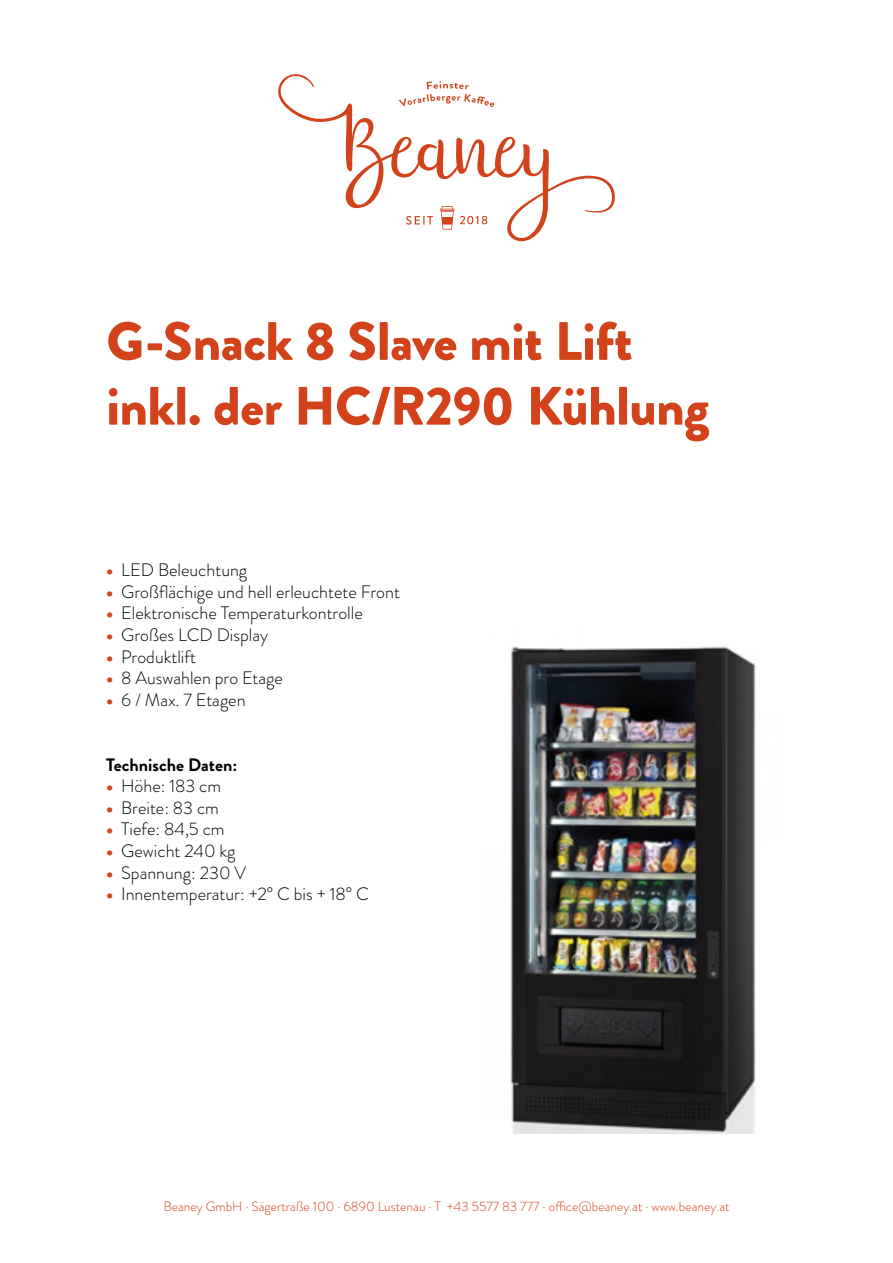
<style>
.page{position:relative;width:893px;height:1263px;background:#fff}
.page>*{position:absolute;margin:0;border:0;box-sizing:border-box;transform-origin:0 0}
.t1{font:900 54px/64.8px "Brandon Grotesque";letter-spacing:-.01em;color:#d2431b}
.t2{font:300 18px "Brandon Grotesque";color:#000}
.t3{font:700 18px "Brandon Grotesque";color:#000}
.t4{font:300 13.5px "Brandon Grotesque";color:#d2431b}
.s1{font-weight:900;color:#d2431b}
</style>
<div class="page">
<svg style="left:278px;top:74px;width:337px;height:168px"></svg>
<img style="left:510px;top:646px;width:246px;height:488px">
<h1 class="t1" style="left:106px;top:310px;width:604px">G-Snack 8 Slave mit Lift inkl. der HC/R290 Kühlung</h1>
<p class="t2" style="left:106px;top:558px;width:142px"><span class="s1">•</span> LED Beleuchtung</p>
<p class="t2" style="left:106px;top:579px;width:295px"><span class="s1">•</span> Großflächige und hell erleuchtete Front</p>
<p class="t2" style="left:106px;top:601px;width:258px"><span class="s1">•</span> Elektronische Temperaturkontrolle</p>
<p class="t2" style="left:106px;top:622px;width:163px"><span class="s1">•</span> Großes LCD Display</p>
<p class="t2" style="left:106px;top:644px;width:91px"><span class="s1">•</span> Produktlift</p>
<p class="t2" style="left:106px;top:666px;width:178px"><span class="s1">•</span> 8 Auswahlen pro Etage</p>
<p class="t2" style="left:106px;top:687px;width:141px"><span class="s1">•</span> 6 / Max. 7 Etagen</p>
<p class="t3" style="left:106px;top:752px;width:132px">Technische Daten:</p>
<p class="t2" style="left:106px;top:774px;width:116px"><span class="s1">•</span> Höhe: 183 cm</p>
<p class="t2" style="left:106px;top:795px;width:114px"><span class="s1">•</span> Breite: 83 cm</p>
<p class="t2" style="left:106px;top:817px;width:120px"><span class="s1">•</span> Tiefe: 84,5 cm</p>
<p class="t2" style="left:106px;top:838px;width:131px"><span class="s1">•</span> Gewicht 240 kg</p>
<p class="t2" style="left:106px;top:860px;width:141px"><span class="s1">•</span> Spannung: 230 V</p>
<p class="t2" style="left:106px;top:882px;width:264px"><span class="s1">•</span> Innentemperatur: +2° C bis + 18° C</p>
<p class="t4" style="left:163px;top:1197px;width:568px">Beaney GmbH · Sägertraße 100 · 6890 Lustenau · T +43 5577 83 777 · office@beaney.at · www.beaney.at</p>
</div>
